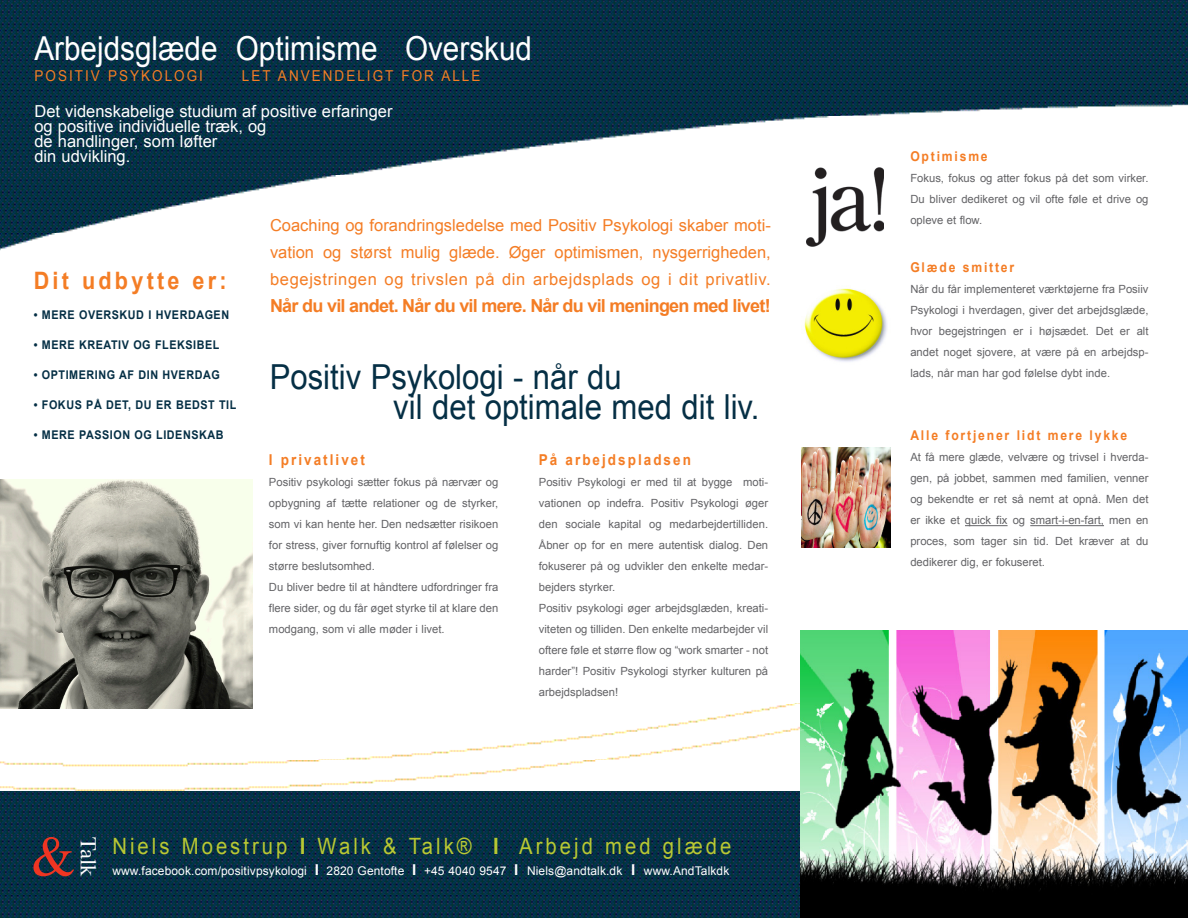
<style>
.page{position:relative;width:1188px;height:918px;background:#fff}
.page>*{position:absolute;margin:0;border:0;box-sizing:border-box;transform-origin:0 0}
.t1{font:57px "Times";color:#ef3522}
.t2{font:34.5px/30px "Arial";color:#052f45;scale:.9 1}
.t3{font:33px "Arial";color:#fff;scale:.9 1}
.t4{font:700 24px "Arial";letter-spacing:.15em;color:#f47d25;scale:.9 1}
.t5{font:22.5px "Arial";letter-spacing:.15em;color:#b9c833;scale:.9 1}
.t6{font:22.5px "Times";color:#fefcfd}
.t7{font:700 18px "Arial";letter-spacing:-.04em;color:#f47d25}
.t8{font:16.5px/27px "Arial";letter-spacing:.04em;color:#f47d25;text-align:justify}
.t9{font:16.5px "Arial";color:#fff}
.t10{font:15px "Arial";letter-spacing:.15em;color:#f47d25;scale:.9 1}
.t11{font:700 15px "Arial";letter-spacing:.15em;color:#f47d25;scale:.9 1}
.t12{font:700 13.5px "Arial";letter-spacing:.15em;color:#f47d25;scale:.9 1}
.t13{font:700 12px "Arial";letter-spacing:.05em;color:#052f45;scale:.9 1}
.t14{font:12px "Arial";letter-spacing:.01em;color:#fff}
.t15{font:11.25px/21px "Arial";color:#636366;text-align:justify}
.s1{font-weight:700}
.s2{font-weight:700;font-size:15px}
</style>
<div class="page">
<img style="left:0;top:631px;width:1188px;height:287px">
<img style="left:0;top:0;width:1188px;height:251px">
<img style="left:0;top:631px;width:800px;height:160px">
<hr style="left:965px;top:525px;width:43px;height:1px;background:#636366">
<hr style="left:1030px;top:525px;width:74px;height:1px;background:#636366">
<div style="left:801px;top:166px;width:89px;height:92px;background:#fff"></div>
<img style="left:806px;top:168px;width:78px;height:79px">
<img style="left:801px;top:448px;width:89px;height:99px">
<img style="left:804px;top:288px;width:83px;height:74px">
<img style="left:0;top:479px;width:253px;height:229px">
<p class="t3" style="left:34px;top:27px;width:554px">Arbejdsglæde Optimisme Overskud</p>
<p class="t10" style="left:34px;top:66px;width:189px">POSITIV PSYKOLOGI</p>
<p class="t10" style="left:242px;top:66px;width:267px">LET ANVENDELIGT FOR ALLE</p>
<p class="t9" style="left:34px;top:100px;width:360px">Det videnskabelige studium af positive erfaringer</p>
<p class="t9" style="left:34px;top:115px;width:234px">og positive individuelle træk, og</p>
<p class="t9" style="left:34px;top:130px;width:184px">de handlinger, som løfter</p>
<p class="t9" style="left:34px;top:145px;width:97px">din udvikling.</p>
<p class="t4" style="left:34px;top:265px;width:216px">Dit udbytte er:</p>
<p class="t13" style="left:34px;top:307px;width:219px">• MERE OVERSKUD I HVERDAGEN</p>
<p class="t13" style="left:34px;top:337px;width:208px">• MERE KREATIV OG FLEKSIBEL</p>
<p class="t13" style="left:34px;top:367px;width:208px">• OPTIMERING AF DIN HVERDAG</p>
<p class="t13" style="left:34px;top:397px;width:227px">• FOKUS PÅ DET, DU ER BEDST TIL</p>
<p class="t13" style="left:34px;top:427px;width:212px">• MERE PASSION OG LIDENSKAB</p>
<p class="t8" style="left:270px;top:212px;width:502px">Coaching og forandringsledelse med Positiv Psykologi skaber moti&shy;vation og størst mulig glæde. Øger optimismen, nysgerrigheden, begejstringen og trivslen på din arbejdsplads og i dit privatliv.</p>
<p class="t7" style="left:270px;top:294px;width:502px">Når du vil andet. Når du vil mere. Når du vil meningen med livet!</p>
<p class="t2" style="left:393px;top:362px;width:408px;text-indent:-124px">Positiv Psykologi - når du<br>vil det optimale med dit liv.</p>
<p class="t11" style="left:269px;top:450px;width:108px">I privatlivet</p>
<p class="t15" style="left:269px;top:471px;width:231px">Positiv psykologi sætter fokus på nærvær og opbygning af tætte relationer og de styrker, som vi kan hente her. Den nedsætter risikoen for stress, giver fornuftig kontrol af følelser og større beslutsomhed.</p>
<p class="t15" style="left:269px;top:576px;width:231px">Du bliver bedre til at håndtere udfordringer fra flere sider, og du får øget styrke til at klare den modgang, som vi alle møder i livet.</p>
<p class="t11" style="left:539px;top:450px;width:170px">På arbejdspladsen</p>
<p class="t15" style="left:539px;top:471px;width:231px">Positiv Psykologi er med til at bygge moti&shy;vationen op indefra. Positiv Psykologi øger den sociale kapital og medarbejdertilliden.<br>Åbner op for en mere autentisk dialog. Den fokuserer på og udvikler den enkelte medar&shy;bejders styrker.</p>
<p class="t15" style="left:539px;top:597px;width:231px">Positiv psykologi øger arbejdsglæden, kreati&shy;viteten og tilliden. Den enkelte medarbejder vil oftere føle et større flow og “work smarter - not harder”! Positiv Psykologi styrker kulturen på arbejdspladsen!</p>
<p class="t1" style="left:31px;top:803px;width:46px">&amp;</p>
<p class="t6" style="left:109px;top:837px;width:41px;rotate:90deg">Talk</p>
<p class="t5" style="left:112px;top:831px;width:689px">Niels Moestrup <span class="s1">I</span> Walk &amp; Talk® <span class="s1">I</span> Arbejd med glæde</p>
<p class="t14" style="left:112px;top:863px;width:618px">www.facebook.com/positivpsykologi <span class="s2">I</span> 2820 Gentofte <span class="s2">I</span> +45 4040 9547 <span class="s2">I</span> Niels@andtalk.dk <span class="s2">I</span> www.AndTalkdk</p>
<p class="t12" style="left:910px;top:148px;width:87px">Optimisme</p>
<p class="t15" style="left:910px;top:168px;width:240px">Fokus, fokus og atter fokus på det som virker.<br>Du bliver dedikeret og vil ofte føle et drive og opleve et flow.</p>
<p class="t12" style="left:910px;top:259px;width:117px">Glæde smitter</p>
<p class="t15" style="left:910px;top:279px;width:240px">Når du får implementeret værktøjerne fra Posiiv Psykologi i hverdagen, giver det arbejdsglæde, hvor begejstringen er i højsædet. Det er alt andet noget sjovere, at være på en arbejdsp&shy;lads, når man har god følelse dybt inde.</p>
<p class="t12" style="left:910px;top:427px;width:243px">Alle fortjener lidt mere lykke</p>
<p class="t15" style="left:910px;top:447px;width:240px">At få mere glæde, velvære og trivsel i hverda&shy;gen, på jobbet, sammen med familien, venner og bekendte er ret så nemt at opnå. Men det er ikke et quick fix og smart-i-en-fart, men en proces, som tager sin tid. Det kræver at du dedikerer dig, er fokuseret.</p>
</div>
